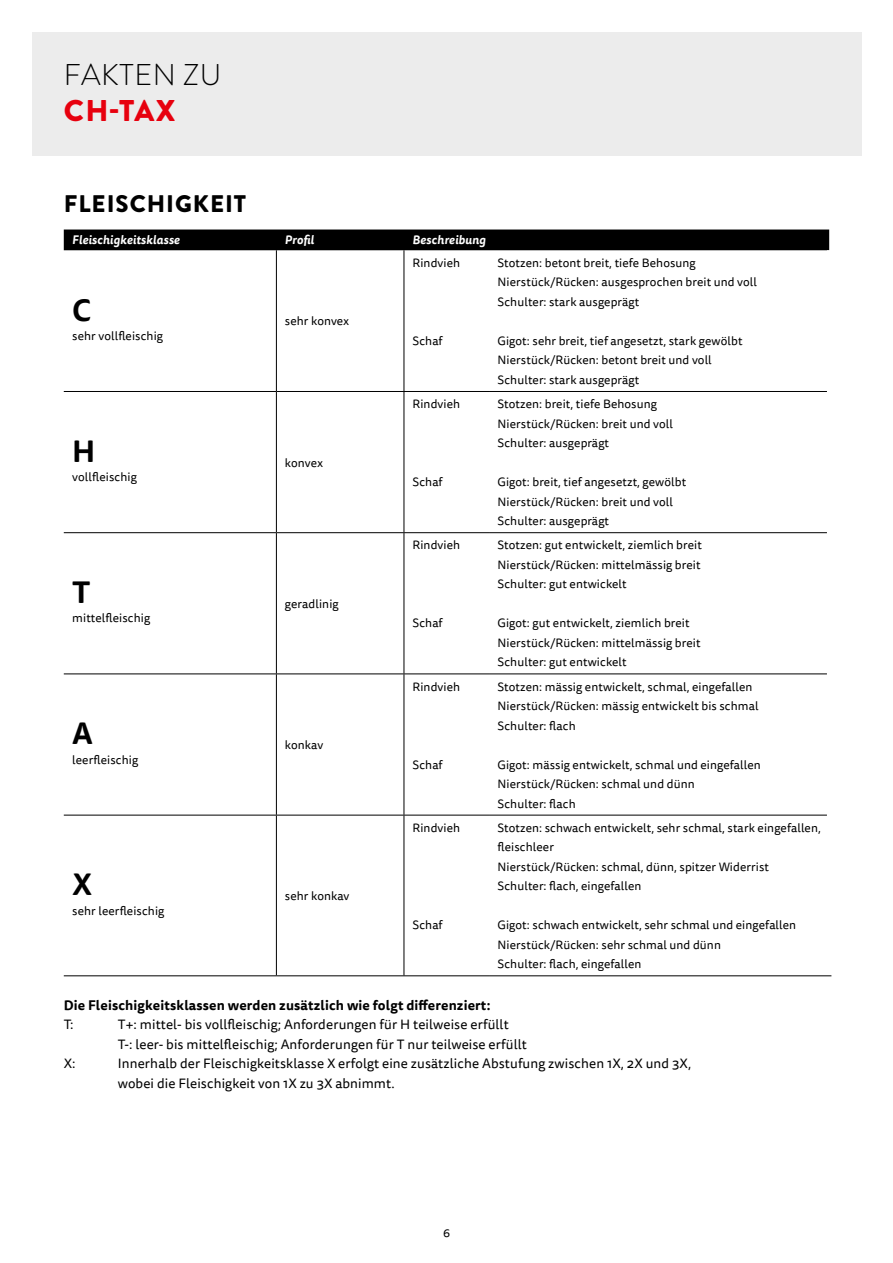
<style>
.page{position:relative;width:893px;height:1263px;background:#fff}
.page>*{position:absolute;margin:0;border:0;box-sizing:border-box;transform-origin:0 0}
.t1{font:300 30px "Brandon Grotesque";letter-spacing:.02em;color:#000}
.t2{font:900 30px "Brandon Grotesque";color:#e7000e}
.t3{font:700 30px "Tisa Sans Pro";color:#000}
.t4{font:900 24px "Brandon Grotesque";letter-spacing:.04em;color:#000}
.t5{font:13.5px/19.5px "Tisa Sans Pro";letter-spacing:.01em;color:#000}
.t6{font:700 13.5px "Tisa Sans Pro";letter-spacing:.01em;color:#000}
.t7{font:12px/19.5px "Tisa Sans Pro";letter-spacing:.01em;color:#000}
.t8{font:italic 700 12px "Tisa Sans Pro";letter-spacing:.01em;color:#fff}
</style>
<div class="page">
<div style="left:32px;top:32px;width:829px;height:123px;background:#ececec"></div>
<div style="left:64px;top:230px;width:765px;height:20px;background:#000"></div>
<hr style="left:64px;top:975px;width:212px;height:1px;background:#000">
<hr style="left:276px;top:975px;width:128px;height:1px;background:#000">
<hr style="left:404px;top:975px;width:85px;height:1px;background:#000">
<hr style="left:489px;top:975px;width:342px;height:1px;background:#000">
<hr style="left:64px;top:391px;width:212px;height:1px;background:#000">
<hr style="left:276px;top:391px;width:128px;height:1px;background:#000">
<hr style="left:404px;top:391px;width:85px;height:1px;background:#000">
<hr style="left:489px;top:391px;width:338px;height:1px;background:#000">
<hr style="left:64px;top:532px;width:212px;height:1px;background:#000">
<hr style="left:276px;top:532px;width:128px;height:1px;background:#000">
<hr style="left:404px;top:532px;width:85px;height:1px;background:#000">
<hr style="left:489px;top:532px;width:338px;height:1px;background:#000">
<hr style="left:64px;top:673px;width:212px;height:1px;background:#000">
<hr style="left:276px;top:673px;width:128px;height:1px;background:#000">
<hr style="left:404px;top:673px;width:85px;height:1px;background:#000">
<hr style="left:489px;top:673px;width:338px;height:1px;background:#000">
<hr style="left:64px;top:815px;width:212px;height:1px;background:#000">
<hr style="left:276px;top:815px;width:128px;height:1px;background:#000">
<hr style="left:404px;top:815px;width:85px;height:1px;background:#000">
<hr style="left:489px;top:815px;width:338px;height:1px;background:#000">
<hr style="left:276px;top:250px;width:1px;height:141px;background:#000">
<hr style="left:404px;top:250px;width:1px;height:141px;background:#000">
<hr style="left:276px;top:392px;width:1px;height:140px;background:#000">
<hr style="left:404px;top:392px;width:1px;height:140px;background:#000">
<hr style="left:276px;top:533px;width:1px;height:140px;background:#000">
<hr style="left:404px;top:533px;width:1px;height:140px;background:#000">
<hr style="left:276px;top:674px;width:1px;height:141px;background:#000">
<hr style="left:404px;top:674px;width:1px;height:141px;background:#000">
<hr style="left:276px;top:815px;width:1px;height:160px;background:#000">
<hr style="left:404px;top:815px;width:1px;height:160px;background:#000">
<h1 class="t1" style="left:64px;top:54px;width:159px">FAKTEN ZU</h1>
<h1 class="t2" style="left:64px;top:89px;width:113px">CH-TAX</h1>
<h2 class="t4" style="left:64px;top:186px;width:184px">FLEISCHIGKEIT</h2>
<p class="t8" style="left:72px;top:231px;width:109px">Fleischigkeitsklasse</p>
<p class="t8" style="left:285px;top:231px;width:31px">Profil</p>
<p class="t8" style="left:412px;top:231px;width:75px">Beschreibung</p>
<h1 class="t3" style="left:72px;top:288px;width:21px">C</h1>
<p class="t7" style="left:72px;top:326px;width:92px">sehr vollfleischig</p>
<h1 class="t3" style="left:72px;top:429px;width:25px">H</h1>
<p class="t7" style="left:72px;top:468px;width:66px">vollfleischig</p>
<h1 class="t3" style="left:72px;top:570px;width:20px">T</h1>
<p class="t7" style="left:72px;top:609px;width:80px">mittelfleischig</p>
<h1 class="t3" style="left:72px;top:711px;width:22px">A</h1>
<p class="t7" style="left:72px;top:750px;width:67px">leerfleischig</p>
<h1 class="t3" style="left:72px;top:862px;width:22px">X</h1>
<p class="t7" style="left:72px;top:901px;width:94px">sehr leerfleischig</p>
<p class="t7" style="left:285px;top:312px;width:66px">sehr konvex</p>
<p class="t7" style="left:285px;top:453px;width:40px">konvex</p>
<p class="t7" style="left:285px;top:594px;width:55px">geradlinig</p>
<p class="t7" style="left:285px;top:735px;width:40px">konkav</p>
<p class="t7" style="left:285px;top:886px;width:66px">sehr konkav</p>
<p class="t7" style="left:412px;top:253px;width:49px">Rindvieh</p>
<p class="t7" style="left:412px;top:331px;width:32px">Schaf</p>
<p class="t7" style="left:412px;top:395px;width:49px">Rindvieh</p>
<p class="t7" style="left:412px;top:473px;width:32px">Schaf</p>
<p class="t7" style="left:412px;top:536px;width:49px">Rindvieh</p>
<p class="t7" style="left:412px;top:614px;width:32px">Schaf</p>
<p class="t7" style="left:412px;top:677px;width:49px">Rindvieh</p>
<p class="t7" style="left:412px;top:755px;width:32px">Schaf</p>
<p class="t7" style="left:412px;top:818px;width:49px">Rindvieh</p>
<p class="t7" style="left:412px;top:916px;width:32px">Schaf</p>
<p class="t7" style="left:497px;top:253px;width:261px">Stotzen: betont breit, tiefe Behosung<br>Nierstück/Rücken: ausgesprochen breit und voll<br>Schulter: stark ausgeprägt</p>
<p class="t7" style="left:497px;top:331px;width:246px">Gigot: sehr breit, tief angesetzt, stark gewölbt<br>Nierstück/Rücken: betont breit und voll<br>Schulter: stark ausgeprägt</p>
<p class="t7" style="left:497px;top:395px;width:177px">Stotzen: breit, tiefe Behosung<br>Nierstück/Rücken: breit und voll<br>Schulter: ausgeprägt</p>
<p class="t7" style="left:497px;top:473px;width:190px">Gigot: breit, tief angesetzt, gewölbt<br>Nierstück/Rücken: breit und voll<br>Schulter: ausgeprägt</p>
<p class="t7" style="left:497px;top:536px;width:206px;text-align:justify">Stotzen: gut entwickelt, ziemlich breit Nierstück/Rücken: mittelmässig breit Schulter: gut entwickelt</p>
<p class="t7" style="left:497px;top:614px;width:205px">Gigot: gut entwickelt, ziemlich breit<br>Nierstück/Rücken: mittelmässig breit<br>Schulter: gut entwickelt</p>
<p class="t7" style="left:497px;top:677px;width:263px">Stotzen: mässig entwickelt, schmal, eingefallen<br>Nierstück/Rücken: mässig entwickelt bis schmal<br>Schulter: flach</p>
<p class="t7" style="left:497px;top:755px;width:265px">Gigot: mässig entwickelt, schmal und eingefallen<br>Nierstück/Rücken: schmal und dünn<br>Schulter: flach</p>
<p class="t7" style="left:497px;top:818px;width:325px">Stotzen: schwach entwickelt, sehr schmal, stark eingefallen, fleischleer<br>Nierstück/Rücken: schmal, dünn, spitzer Widerrist Schulter: flach, eingefallen</p>
<p class="t7" style="left:497px;top:916px;width:300px">Gigot: schwach entwickelt, sehr schmal und eingefallen<br>Nierstück/Rücken: sehr schmal und dünn<br>Schulter: flach, eingefallen</p>
<p class="t6" style="left:64px;top:995px;width:429px">Die Fleischigkeitsklassen werden zusätzlich wie folgt differenziert:</p>
<p class="t5" style="left:64px;top:1015px;width:11px">T:</p>
<p class="t5" style="left:118px;top:1015px;width:411px">T+: mittel- bis vollfleischig; Anforderungen für H teilweise erfüllt<br>T-: leer- bis mittelfleischig; Anforderungen für T nur teilweise erfüllt</p>
<p class="t5" style="left:64px;top:1054px;width:13px">X:</p>
<p class="t5" style="left:118px;top:1054px;width:575px">Innerhalb der Fleischigkeitsklasse X erfolgt eine zusätzliche Abstufung zwischen 1X, 2X und 3X, wobei die Fleischigkeit von 1X zu 3X abnimmt.</p>
<p class="t7" style="left:443px;top:1223px;width:8px">6</p>
</div>
